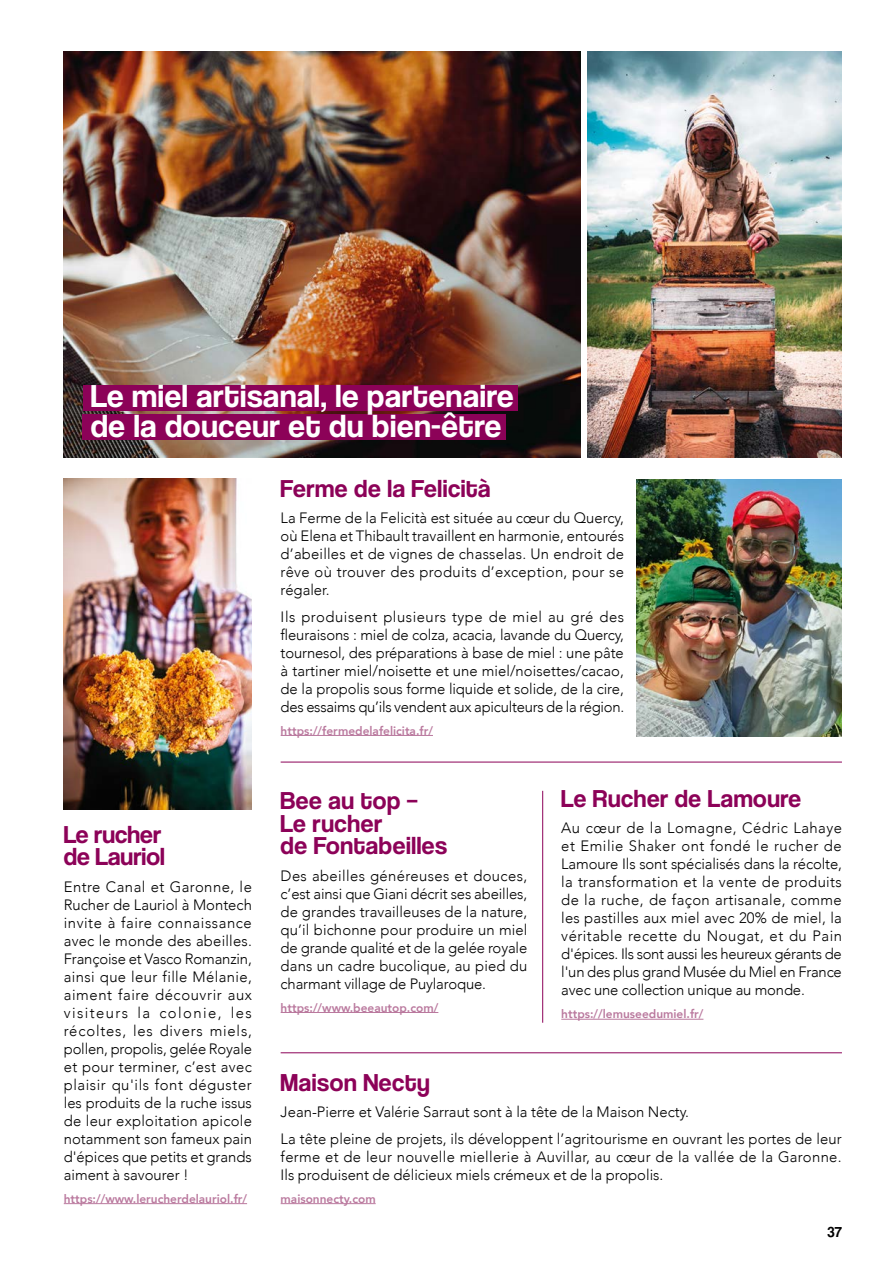
<style>
.page{position:relative;width:893px;height:1263px;background:#fff}
.page>*{position:absolute;margin:0;border:0;box-sizing:border-box;transform-origin:0 0}
.t1{font:33px/30px "Coolvetica";letter-spacing:.02em;color:#fff}
.t2{font:25.5px/22.5px "Coolvetica";letter-spacing:.02em;color:#8c0258}
.t3{font:25.5px/22.5px "Coolvetica";color:#8c0258}
.t4{font:300 15px/18px "Avenir";color:#000;text-align:justify}
.t5{font:300 15px/18px "Avenir";letter-spacing:.02em;color:#000}
.t6{font:15px "Coolvetica";color:#000}
.t7{font:800 12px "Avenir";color:#ba799e}
</style>
<div class="page">
<img style="left:64px;top:51px;width:516px;height:406px">
<div style="left:83px;top:385px;width:435px;height:25px;background:#8c0258"></div>
<div style="left:83px;top:414px;width:423px;height:26px;background:#8c0258"></div>
<hr style="left:64px;top:1203px;width:183px;height:1px;background:#ba799e">
<hr style="left:281px;top:762px;width:561px;height:1px;background:#8c0258">
<hr style="left:542px;top:791px;width:1px;height:232px;background:#8c0258">
<hr style="left:281px;top:1052px;width:561px;height:1px;background:#8c0258">
<hr style="left:281px;top:735px;width:152px;height:1px;background:#ba799e">
<img style="left:64px;top:478px;width:188px;height:331px">
<img style="left:637px;top:479px;width:205px;height:258px">
<hr style="left:281px;top:1012px;width:157px;height:1px;background:#ba799e">
<hr style="left:561px;top:1019px;width:142px;height:1px;background:#ba799e">
<hr style="left:281px;top:1203px;width:95px;height:1px;background:#ba799e">
<img style="left:588px;top:51px;width:254px;height:406px">
<h1 class="t1" style="left:91px;top:381px;width:425px">Le miel artisanal, le partenaire de la douceur et du bien-être</h1>
<h2 class="t3" style="left:64px;top:823px;width:103px">Le rucher de Lauriol</h2>
<p class="t4" style="left:64px;top:878px;width:190px">Entre Canal et Garonne, le Rucher de Lauriol à Montech invite à faire connaissance avec le monde des abeilles.<br>Françoise et Vasco Romanzin, ainsi que leur fille Mélanie, aiment faire découvrir aux visiteurs la colonie, les récoltes, les divers miels, pollen, propolis, gelée Royale et pour terminer, c’est avec plaisir qu'ils font déguster les produits de la ruche issus de leur exploitation apicole notamment son fameux pain d'épices que petits et grands aiment à savourer !</p>
<p class="t7" style="left:64px;top:1189px;width:185px">https://www.lerucherdelauriol.fr/</p>
<h2 class="t2" style="left:281px;top:477px;width:212px">Ferme de la Felicità</h2>
<p class="t4" style="left:281px;top:509px;width:345px">La Ferme de la Felicità est située au cœur du Quercy, où Elena et Thibault travaillent en harmonie, entourés d’abeilles et de vignes de chasselas. Un endroit de rêve où trouver des produits d’exception, pour se régaler.</p>
<p class="t4" style="left:281px;top:607px;width:345px">Ils produisent plusieurs type de miel au gré des fleuraisons : miel de colza, acacia, lavande du Quercy, tournesol, des préparations à base de miel : une pâte à tartiner miel/noisette et une miel/noisettes/cacao, de la propolis sous forme liquide et solide, de la cire, des essaims qu’ils vendent aux apiculteurs de la région.</p>
<p class="t7" style="left:281px;top:721px;width:154px">https://fermedelafelicita.fr/</p>
<h2 class="t2" style="left:281px;top:789px;width:168px">Bee au top –<br>Le rucher<br>de Fontabeilles</h2>
<p class="t4" style="left:281px;top:866px;width:248px">Des abeilles généreuses et douces, c’est ainsi que Giani décrit ses abeilles, de grandes travailleuses de la nature, qu’il bichonne pour produire un miel de grande qualité et de la gelée royale dans un cadre bucolique, au pied du charmant village de Puylaroque.</p>
<p class="t7" style="left:281px;top:998px;width:159px">https://www.beeautop.com/</p>
<h2 class="t2" style="left:561px;top:787px;width:241px">Le Rucher de Lamoure</h2>
<p class="t4" style="left:561px;top:819px;width:282px">Au cœur de la Lomagne, Cédric Lahaye et Emilie Shaker ont fondé le rucher de Lamoure Ils sont spécialisés dans la récolte, la transformation et la vente de produits de la ruche, de façon artisanale, comme les pastilles aux miel avec 20% de miel, la véritable recette du Nougat, et du Pain d'épices. Ils sont aussi les heureux gérants de l'un des plus grand Musée du Miel en France avec une collection unique au monde.</p>
<p class="t7" style="left:561px;top:1005px;width:144px">https://lemuseedumiel.fr/</p>
<h2 class="t2" style="left:281px;top:1071px;width:151px">Maison Necty</h2>
<p class="t4" style="left:281px;top:1099px;width:562px;line-height:26.5px">Jean-Pierre et Valérie Sarraut sont à la tête de la Maison Necty.<br>La tête pleine de projets, ils développent l’agritourisme en ouvrant les portes de leur</p>
<p class="t5" style="left:281px;top:1148px;width:563px">ferme et de leur nouvelle miellerie à Auvillar, au cœur de la vallée de la Garonne.<br>Ils produisent de délicieux miels crémeux et de la propolis.</p>
<p class="t7" style="left:281px;top:1189px;width:97px">maisonnecty.com</p>
<p class="t6" style="left:828px;top:1223px;width:16px">37</p>
</div>
